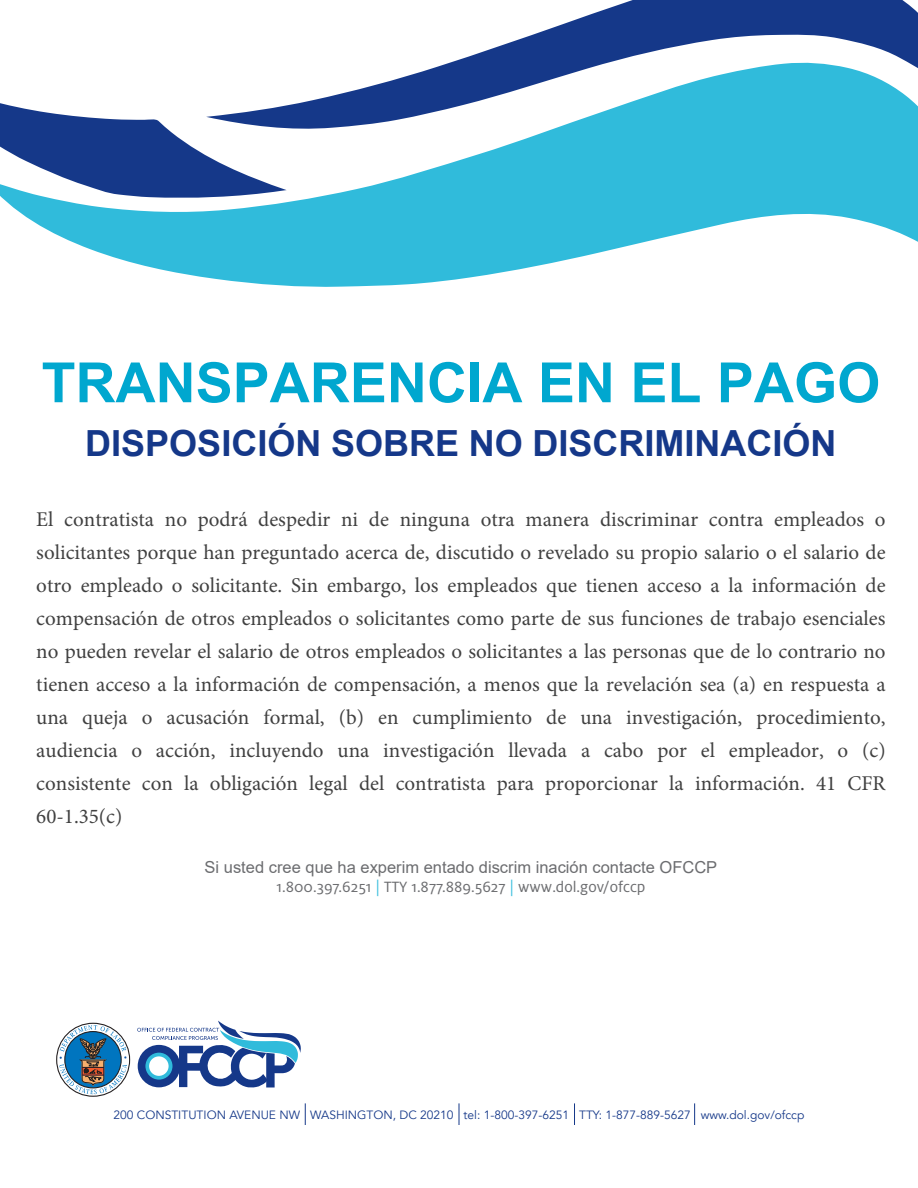
<style>
.page{position:relative;width:918px;height:1188px;background:#fff}
.page>*{position:absolute;margin:0;border:0;box-sizing:border-box;transform-origin:0 0}
.t1{font:700 55.5px "Arial";color:#00a7cf}
.t2{font:700 36px "Arial";color:#153889}
.t3{font:21px/33px "Minion Pro";color:#404040;text-align:justify}
.t4{font:16.5px/18.9px "Arial";color:#6c6d70;text-align:center}
.t5{font:12px "Avenir";color:#153889}
.s1{font-family:"Milo OT"}
.s2{font-family:"Milo OT";color:#30bbdb}
</style>
<div class="page">
<svg style="left:452px;top:0;width:466px;height:62px;fill:#153889"></svg>
<svg style="left:0;top:62px;width:918px;height:225px;fill:#30bbdb"></svg>
<div style="left:56px;top:1023px;width:74px;height:74px;border:1px solid #231f20;border-radius:50%"></div>
<svg style="left:59px;top:1025px;width:68px;height:69px"></svg>
<svg style="left:137px;top:1021px;width:164px;height:67px"></svg>
<svg style="left:459px;top:1103px;width:1px;height:22px"></svg>
<svg style="left:305px;top:1103px;width:1px;height:22px"></svg>
<svg style="left:574px;top:1103px;width:1px;height:22px"></svg>
<svg style="left:694px;top:1103px;width:1px;height:22px"></svg>
<h1 class="t1" style="left:42px;top:344px;width:840px">TRANSPARENCIA EN EL PAGO</h1>
<h2 class="t2" style="left:85px;top:418px;width:753px">DISPOSICIÓN SOBRE NO DISCRIMINACIÓN</h2>
<p class="t3" style="left:36px;top:503px;width:851px">El contratista no podrá despedir ni de ninguna otra manera discriminar contra empleados o solicitantes porque han preguntado acerca de, discutido o revelado su propio salario o el salario de otro empleado o solicitante. Sin embargo, los empleados que tienen acceso a la información de compensación de otros empleados o solicitantes como parte de sus funciones de trabajo esenciales no pueden revelar el salario de otros empleados o solicitantes a las personas que de lo contrario no tienen acceso a la información de compensación, a menos que la revelación sea (a) en respuesta a una queja o acusación formal, (b) en cumplimiento de una investigación, procedimiento, audiencia o acción, incluyendo una investigación llevada a cabo por el empleador, o (c) consistente con la obligación legal del contratista para proporcionar la información. 41 CFR 60-1.35(c)</p>
<p class="t4" style="left:205px;top:858px;width:514px">Si usted cree que ha experim entado discrim inación contacte OFCCP<br><span class="s1">1.800.397.6251</span> <span class="s2">|</span> <span class="s1">TTY 1.877.889.5627</span> <span class="s2">|</span> <span class="s1">www.dol.gov/ofccp</span></p>
<p class="t5" style="left:114px;top:1108px;width:692px">200 CONSTITUTION AVENUE NW WASHINGTON, DC 20210 tel: 1-800-397-6251 TTY: 1-877-889-5627 www.dol.gov/ofccp</p>
</div>
